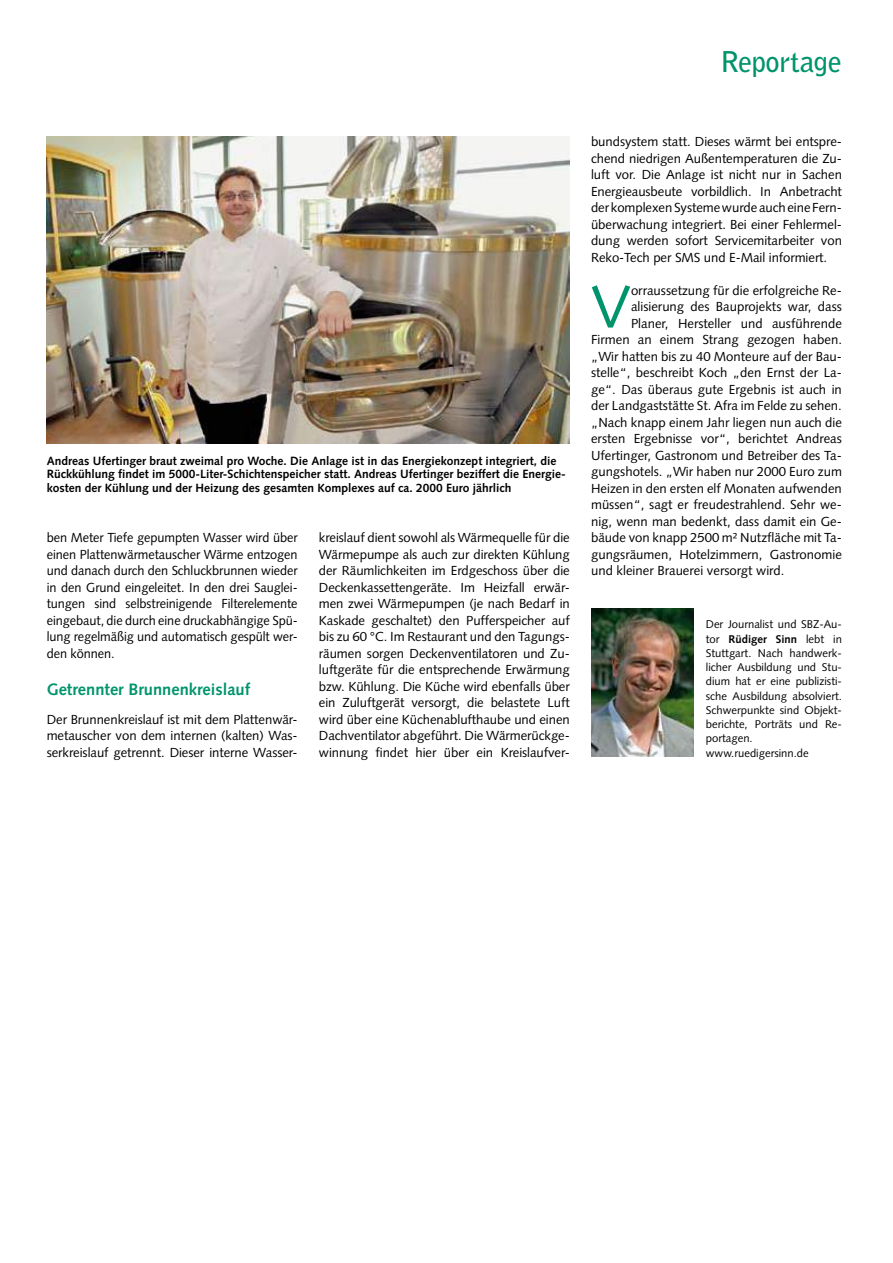
<style>
.page{position:relative;width:893px;height:1263px;background:#fff}
.page>*{position:absolute;margin:0;border:0;box-sizing:border-box;transform-origin:0 0}
.t1{font:59.85px "Syntax LT Std";color:#00946c}
.t2{font:700 28.5px "Bell Gothic Std";letter-spacing:-.015em;color:#00946c}
.t3{font:700 16.5px "Syntax LT Std";color:#00946c}
.t4{font:13.2px/16.5px "Syntax LT Std";color:#000;text-align:justify}
.t5{font:700 12px/13.5px "Syntax LT Std";color:#000}
.t6{font:11.25px/14.2px "Syntax LT Std";color:#000}
.s1{font-weight:700}
</style>
<div class="page">
<img style="left:47px;top:136px;width:523px;height:307px">
<img style="left:591px;top:608px;width:102px;height:149px">
<h2 class="t2" style="left:720px;top:45px;width:123px">Reportage</h2>
<p class="t5" style="left:47px;top:454px;width:521px">Andreas Ufertinger braut zweimal pro Woche. Die Anlage ist in das Energiekonzept integriert, die<br>Rückkühlung findet im 5000-Liter-Schichtenspeicher statt. Andreas Ufertinger beziffert die Energie&shy;kosten der Kühlung und der Heizung des gesamten Komplexes auf ca. 2000 Euro jährlich</p>
<p class="t4" style="left:47px;top:529px;width:252px">ben Meter Tiefe gepumpten Wasser wird über einen Plattenwärmetauscher Wärme entzogen und danach durch den Schluckbrunnen wieder in den Grund eingeleitet. In den drei Sauglei&shy;tungen sind selbstreinigende Filterelemente eingebaut, die durch eine druckabhängige Spü&shy;lung regelmäßig und automatisch gespült wer&shy;den können.</p>
<p class="t3" style="left:47px;top:680px;width:205px">Getrennter Brunnenkreislauf</p>
<p class="t4" style="left:47px;top:711px;width:252px">Der Brunnenkreislauf ist mit dem Plattenwär&shy;metauscher von dem internen (kalten) Was&shy;serkreislauf getrennt. Dieser interne Wasser-</p>
<p class="t4" style="left:319px;top:529px;width:252px">kreislauf dient sowohl als Wärmequelle für die Wärmepumpe als auch zur direkten Kühlung der Räumlichkeiten im Erdgeschoss über die Deckenkassettengeräte. Im Heizfall erwär&shy;men zwei Wärmepumpen (je nach Bedarf in Kaskade geschaltet) den Pufferspeicher auf bis zu 60 °C. Im Restaurant und den Tagungs&shy;räumen sorgen Deckenventilatoren und Zu&shy;luftgeräte für die entsprechende Erwärmung bzw. Kühlung. Die Küche wird ebenfalls über ein Zuluftgerät versorgt, die belastete Luft wird über eine Küchenablufthaube und einen Dachventilator abgeführt. Die Wärmerückge&shy;winnung findet hier über ein Kreislaufver-</p>
<p class="t4" style="left:591px;top:133px;width:252px;text-align:left">bundsystem statt. Dieses wärmt bei entspre&shy;chend niedrigen Außentemperaturen die Zu&shy;luft vor. Die Anlage ist nicht nur in Sachen Ener-gieausbeute vorbildlich. In Anbetracht der komplexen Systeme wurde auch eine Fern&shy;überwachung integriert. Bei einer Fehlermel&shy;dung werden sofort Servicemitarbeiter von Reko-Tech per SMS und E-Mail informiert.</p>
<h1 class="t1" style="left:591px;top:271px;width:41px">V</h1>
<p class="t4" style="left:631px;top:282px;width:212px">orraussetzung für die erfolgreiche Re-</p>
<p class="t4" style="left:631px;top:298px;width:212px">alisierung des Bauprojekts war, dass</p>
<p class="t4" style="left:631px;top:315px;width:212px">Planer, Hersteller und ausführende</p>
<p class="t4" style="left:591px;top:331px;width:252px">Firmen an einem Strang gezogen haben.</p>
<p class="t4" style="left:591px;top:348px;width:252px">„Wir hatten bis zu 40 Monteure auf der Bau-</p>
<p class="t4" style="left:591px;top:364px;width:252px">stelle“, beschreibt Koch „den Ernst der La-</p>
<p class="t4" style="left:591px;top:381px;width:252px">ge“. Das überaus gute Ergebnis ist auch in</p>
<p class="t4" style="left:591px;top:397px;width:252px">der Landgaststätte St. Afra im Felde zu sehen.</p>
<p class="t4" style="left:591px;top:414px;width:252px">„Nach knapp einem Jahr liegen nun auch die</p>
<p class="t4" style="left:591px;top:430px;width:252px">ersten Ergebnisse vor“, berichtet Andreas</p>
<p class="t4" style="left:591px;top:447px;width:252px">Ufertinger, Gastronom und Betreiber des Ta-</p>
<p class="t4" style="left:591px;top:463px;width:252px">gungshotels. „Wir haben nur 2000 Euro zum</p>
<p class="t4" style="left:591px;top:480px;width:252px">Heizen in den ersten elf Monaten aufwenden</p>
<p class="t4" style="left:591px;top:496px;width:252px">müssen“, sagt er freudestrahlend. Sehr we-</p>
<p class="t4" style="left:591px;top:513px;width:252px">nig, wenn man bedenkt, dass damit ein Ge-</p>
<p class="t4" style="left:591px;top:529px;width:252px">bäude von knapp 2500 m² Nutzfläche mit Ta-</p>
<p class="t4" style="left:591px;top:546px;width:252px">gungsräumen, Hotelzimmern, Gastronomie</p>
<p class="t4" style="left:591px;top:562px;width:195px">und kleiner Brauerei versorgt wird.</p>
<p class="t6" style="left:706px;top:617px;width:138px">Der Journalist und SBZ-Au&shy;tor <span class="s1">Rüdiger Sinn</span> lebt in<br>Stuttgart. Nach handwerk&shy;licher Ausbildung und Stu&shy;dium hat er eine publizisti&shy;sche Aus-bildung absolviert.<br>Schwerpunkte sind Objekt&shy;berichte, Porträts und Re&shy;portagen. www.ruedigersinn.de</p>
</div>
